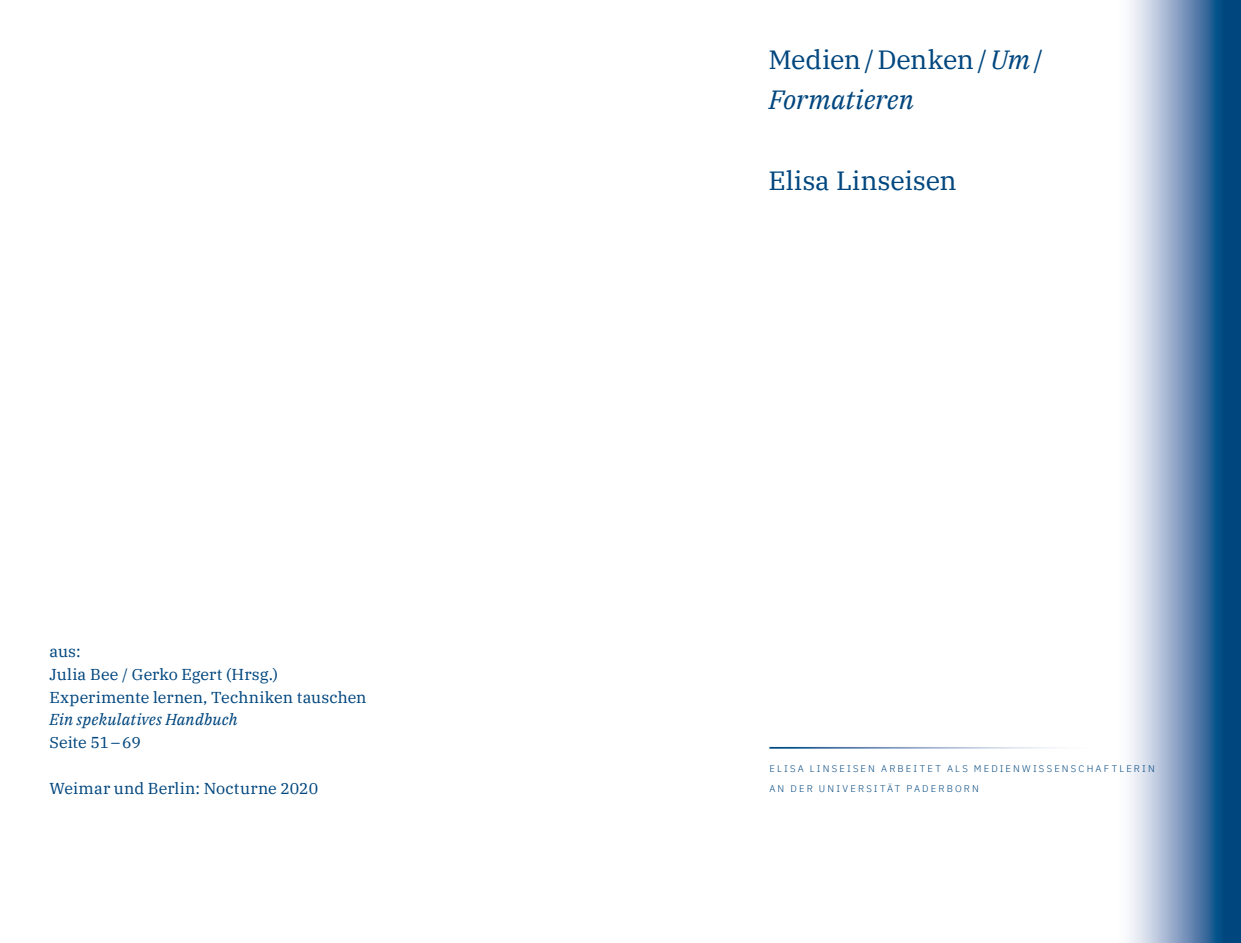
<style>
.page{position:relative;width:1241px;height:943px;background:#fff}
.page>*{position:absolute;margin:0;border:0;box-sizing:border-box;transform-origin:0 0}
.t1{font:26.25px/40.2px "IBM Plex Serif";letter-spacing:-.005em;color:#00467e}
.t2{font:15.75px/22.8px "IBM Plex Serif";color:#00467e}
.t3{font:italic 15.75px "IBM Plex Serif";letter-spacing:.01em;color:#00467e}
.t4{font:300 9.62px/20.1px "IBM Plex Sans";letter-spacing:.215em;color:#00467e}
.s1{font-style:italic}
</style>
<div class="page">
<svg style="left:1129px;top:0;width:111px;height:943px;background:#7294b9"></svg>
<p class="t2" style="left:50px;top:638px;width:318px">aus:<br>Julia Bee / Gerko Egert (Hrsg.)<br>Experimente lernen, Techniken tauschen</p>
<p class="t3" style="left:50px;top:707px;width:189px">Ein spekulatives Handbuch</p>
<p class="t2" style="left:50px;top:729px;width:93px">Seite 51 – 69</p>
<p class="t2" style="left:50px;top:775px;width:270px">Weimar und Berlin: Nocturne 2020</p>
<h1 class="t1" style="left:768px;top:37px;width:276px">Medien / Denken / <span class="s1">Um</span> /<br><span class="s1">Formatieren</span></h1>
<h1 class="t1" style="left:768px;top:158px;width:190px">Elisa Linseisen</h1>
<p class="t4" style="left:769px;top:757px;width:387px">ELISA L INSE ISE N ARBE ITE T ALS ME DIE NWISSE NSCHAFTLE RIN<br>AN DE R UNIVE RSITÄT PADE RBORN</p>
</div>
